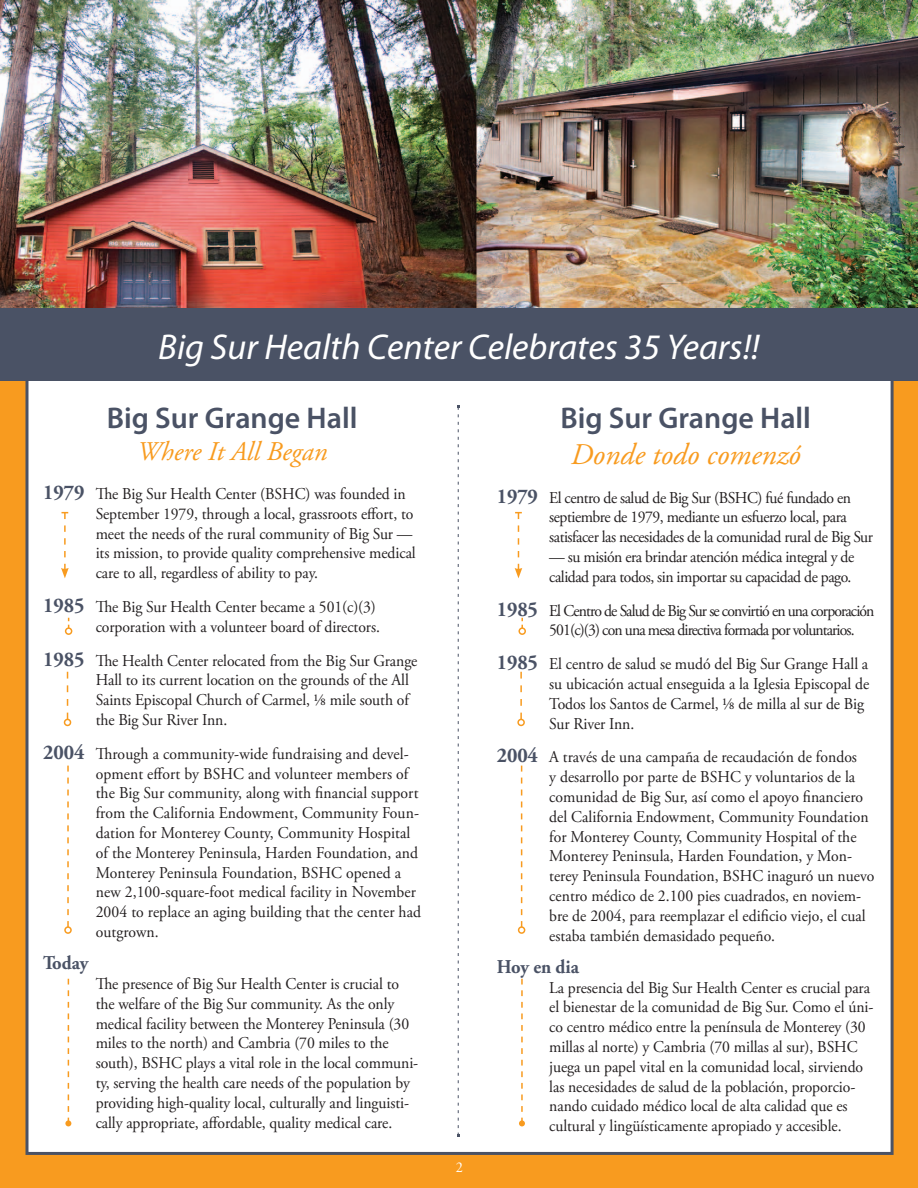
<style>
.page{position:relative;width:918px;height:1188px;background:#fff}
.page>*{position:absolute;margin:0;border:0;box-sizing:border-box;transform-origin:0 0}
.head{font:italic 36px "Myriad Pro";color:#fff}
.head-2{font:600 30px/36px "Myriad Pro";color:#4a5265;text-align:center}
.head-3{font:italic 27px "Adobe Garamond Pro";color:#f89b1f}
.Date_Hang{font:700 19.5px "Adobe Garamond Pro";letter-spacing:-.005em;color:#4a5265;scale:.95 1}
.Date_Hang-2{font:16.5px/19.8px "Adobe Garamond Pro";letter-spacing:-.005em;color:#231f20;scale:.95 1}
.Date_Hang-3{font:16.5px/19.8px "Adobe Garamond Pro";letter-spacing:-.03em;color:#231f20;scale:.95 1}
.Date_Hang-4{font:16.5px/19.8px "Adobe Garamond Pro";letter-spacing:-.055em;color:#231f20;scale:.95 1}
.paragraph{font:15px "Adobe Garamond Pro";color:#fff;scale:.95 1}
.s1{font-weight:700;font-size:21px;color:#4a5265}
.s2{font-family:"Adobe Garamond Pro";font-weight:400;font-style:italic;color:#f89b1f}
</style>
<div class="page">
<div style="left:0;top:344px;width:918px;height:844px;background:#f89b1f"></div>
<img style="left:0;top:0;width:918px;height:308px">
<div style="left:26px;top:362px;width:868px;height:793px;background:#fff;border:3px solid #4a5265"></div>
<svg style="left:457px;top:405px;width:3px;height:732px"></svg>
<svg style="left:61px;top:512px;width:8px;height:66px"></svg>
<svg style="left:515px;top:512px;width:7px;height:66px"></svg>
<div style="left:65px;top:627px;width:7px;height:8px;border:2px solid #f89b1f;border-radius:50%"></div>
<svg style="left:521px;top:618px;width:2px;height:9px"></svg>
<div style="left:518px;top:627px;width:8px;height:8px;border:2px solid #f89b1f;border-radius:50%"></div>
<svg style="left:67px;top:672px;width:1px;height:47px"></svg>
<div style="left:64px;top:719px;width:7px;height:7px;border:2px solid #f89b1f;border-radius:50%"></div>
<svg style="left:520px;top:672px;width:2px;height:47px"></svg>
<div style="left:517px;top:719px;width:8px;height:7px;border:2px solid #f89b1f;border-radius:50%"></div>
<svg style="left:67px;top:766px;width:2px;height:160px"></svg>
<div style="left:64px;top:926px;width:8px;height:8px;border:2px solid #f89b1f;border-radius:50%"></div>
<svg style="left:521px;top:766px;width:1px;height:160px"></svg>
<div style="left:518px;top:926px;width:7px;height:8px;border:2px solid #f89b1f;border-radius:50%"></div>
<svg style="left:65px;top:979px;width:6px;height:147px"></svg>
<svg style="left:519px;top:979px;width:6px;height:147px"></svg>
<div style="left:0;top:308px;width:918px;height:73px;background:#4a5265"></div>
<p class="head" style="left:158px;top:325px;width:603px">Big Sur Health Center Celebrates 35 Years!!</p>
<p class="head-2" style="left:107px;top:399px;width:252px">Big Sur Grange Hall</p>
<p class="head-3" style="left:137px;top:436px;width:192px">Where It All Began</p>
<p class="Date_Hang-2" style="left:96px;top:484px;width:338px;text-indent:-52px"><span class="s1">1979</span> The Big Sur Health Center (BSHC) was founded in September 1979, through a local, grassroots effort, to meet the needs of the rural community of Big Sur — its mission, to provide quality comprehensive medical care to all, regardless of ability to pay.</p>
<p class="Date_Hang-2" style="left:43px;top:597px;width:356px;text-align:right"><span class="s1">1985</span> The Big Sur Health Center became a 501(c)(3) corporation with a volunteer board of directors.</p>
<p class="Date_Hang-2" style="left:96px;top:651px;width:340px;text-indent:-52px"><span class="s1">1985</span> The Health Center relocated from the Big Sur Grange Hall to its current location on the grounds of the All Saints Episcopal Church of Carmel, 1/8 mile south of the Big Sur River Inn.</p>
<p class="Date_Hang-2" style="left:96px;top:744px;width:344px;text-indent:-52px"><span class="s1">2004</span> Through a community-wide fundraising and devel&shy;opment effort by BSHC and volunteer members of the Big Sur community, along with financial support from the California Endowment, Community Foun&shy;dation for Monterey County, Community Hospital of the Monterey Peninsula, Harden Foundation, and Monterey Peninsula Foundation, BSHC opened a new 2,100-square-foot medical facility in November 2004 to replace an aging building that the center had outgrown.</p>
<p class="Date_Hang" style="left:43px;top:952px;width:49px">Today</p>
<p class="Date_Hang-2" style="left:96px;top:974px;width:341px">The presence of Big Sur Health Center is crucial to the welfare of the Big Sur community. As the only medical facility between the Monterey Peninsula (30 miles to the north) and Cambria (70 miles to the south), BSHC plays a vital role in the local communi&shy;ty, serving the health care needs of the population by providing high-quality local, culturally and linguisti&shy;cally appropriate, affordable, quality medical care.</p>
<p class="paragraph" style="left:456px;top:1158px;width:9px">2</p>
<p class="head-2" style="left:561px;top:399px;width:252px">Big Sur Grange Hall<br><span class="s2">Donde todo comenzó</span></p>
<p class="Date_Hang-3" style="left:549px;top:488px;width:342px;text-indent:-52px"><span class="s1">1979</span> El centro de salud de Big Sur (BSHC) fué fundado en septiembre de 1979, mediante un esfuerzo local, para satisfacer las necesidades de la comunidad rural de Big Sur</p>
<p class="Date_Hang-3" style="left:549px;top:547px;width:323px">— su misión era brindar atención médica integral y de calidad para todos, sin importar su capacidad de pago.</p>
<p class="Date_Hang-4" style="left:549px;top:601px;width:344px;text-indent:-52px"><span class="s1">1985</span> El Centro de Salud de Big Sur se convirtió en una corporación<br>501(c)(3) con una mesa directiva formada por voluntarios.</p>
<p class="Date_Hang-2" style="left:549px;top:655px;width:338px;text-indent:-52px"><span class="s1">1985</span> El centro de salud se mudó del Big Sur Grange Hall a su ubicación actual enseguida a la Iglesia Episcopal de Todos los Santos de Carmel, 1/8 de milla al sur de Big Sur River Inn.</p>
<p class="Date_Hang-2" style="left:549px;top:748px;width:344px;text-indent:-52px"><span class="s1">2004</span> A través de una campaña de recaudación de fondos<br>y desarrollo por parte de BSHC y voluntarios de la comunidad de Big Sur, así como el apoyo financiero del California Endowment, Community Foundation for Monterey County, Community Hospital of the Monterey Peninsula, Harden Foundation, y Mon&shy;terey Peninsula Foundation, BSHC inaguró un nuevo centro médico de 2.100 pies cuadrados, en noviem&shy;bre de 2004, para reemplazar el edificio viejo, el cual estaba también demasidado pequeño.</p>
<p class="Date_Hang" style="left:497px;top:955px;width:88px">Hoy en dia</p>
<p class="Date_Hang-2" style="left:549px;top:978px;width:343px">La presencia del Big Sur Health Center es crucial para el bienestar de la comunidad de Big Sur. Como el úni&shy;co centro médico entre la península de Monterey (30 millas al norte) y Cambria (70 millas al sur), BSHC juega un papel vital en la comunidad local, sirviendo las necesidades de salud de la población, proporcio&shy;nando cuidado médico local de alta calidad que es cultural y lingüísticamente apropiado y accesible.</p>
</div>
